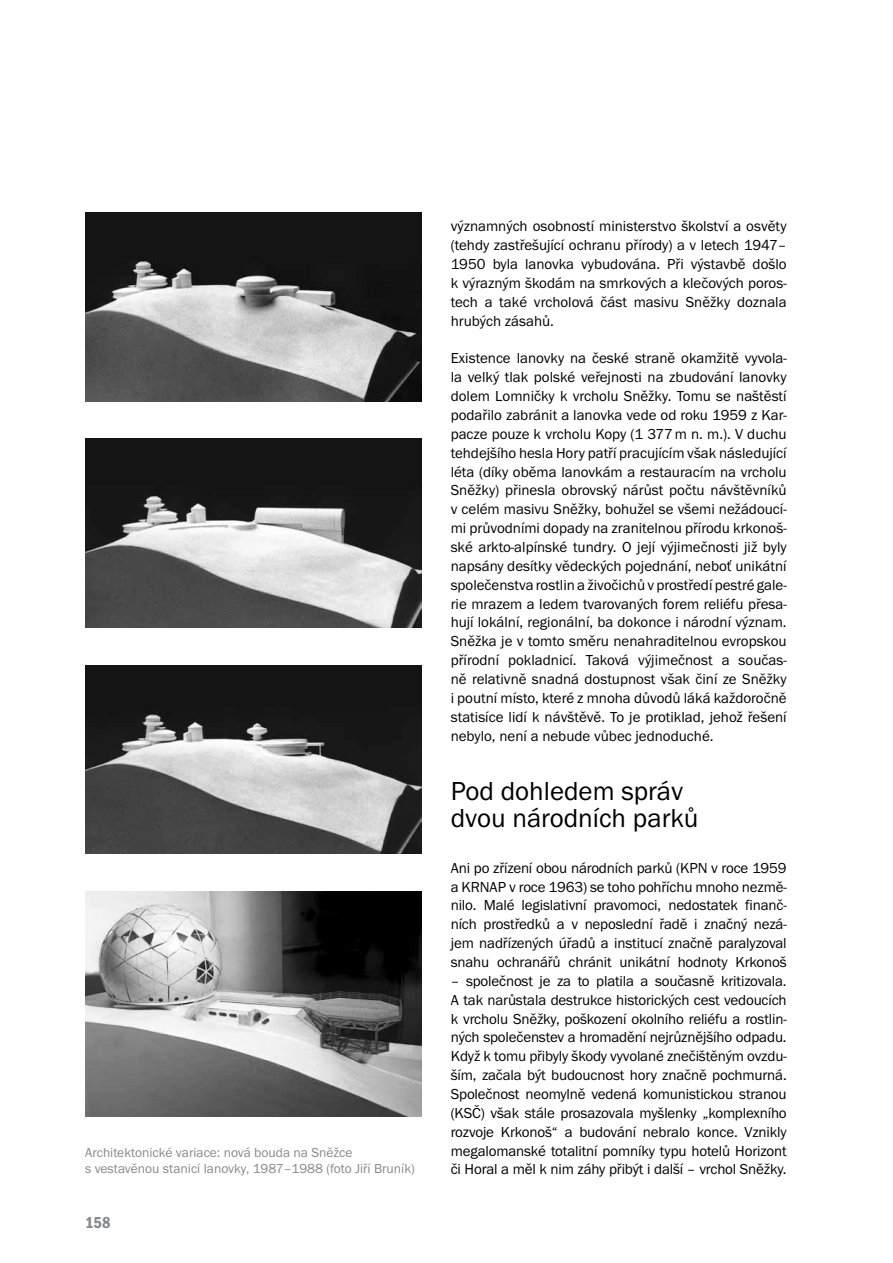
<style>
.page{position:relative;width:893px;height:1263px;background:#fff}
.page>*{position:absolute;margin:0;border:0;box-sizing:border-box;transform-origin:0 0}
.t1{font:27px/27px "Franklin Got Itc TEE";color:#000}
.t2{font:600 condensed 16.5px "Franklin Got Itc TEE";color:#87888a}
.t3{font:15px/18.9px "Franklin Got Itc TEE";letter-spacing:-.01em;color:#000;text-align:justify}
.t4{font:13.5px/16.2px "Franklin Got Itc TEE";color:#87888a}
</style>
<div class="page">
<img style="left:85px;top:213px;width:336px;height:188px">
<img style="left:85px;top:439px;width:336px;height:188px">
<img style="left:85px;top:665px;width:336px;height:189px">
<img style="left:85px;top:891px;width:336px;height:226px">
<p class="t4" style="left:85px;top:1144px;width:331px">Architektonické variace: nová bouda na Sněžce<br>s vestavěnou stanicí lanovky, 1987–1988 (foto Jiří Bruník)</p>
<p class="t2" style="left:85px;top:1213px;width:27px">158</p>
<p class="t3" style="left:451px;top:217px;width:337px">významných osobností ministerstvo školství a osvěty (tehdy zastřešující ochranu přírody) a v letech 1947– 1950 byla lanovka vybudována. Při výstavbě došlo k výrazným škodám na smrkových a klečových poros&shy;tech a také vrcholová část masivu Sněžky doznala hrubých zásahů.</p>
<p class="t3" style="left:451px;top:349px;width:337px">Existence lanovky na české straně okamžitě vyvola&shy;la velký tlak polské veřejnosti na zbudování lanovky dolem Lomničky k vrcholu Sněžky. Tomu se naštěstí podařilo zabránit a lanovka vede od roku 1959 z Kar&shy;pacze pouze k vrcholu Kopy (1 377m n. m.). V duchu tehdejšího hesla Hory patří pracujícím však následující léta (díky oběma lanovkám a restauracím na vrcholu Sněžky) přinesla obrovský nárůst počtu návštěvníků v celém masivu Sněžky, bohužel se všemi nežádoucí&shy;mi průvodními dopady na zranitelnou přírodu krkonoš&shy;ské arkto-alpínské tundry. O její výjimečnosti již byly napsány desítky vědeckých pojednání, neboť unikátní společenstva rostlin a živočichů v prostředí pestré gale&shy;rie mrazem a ledem tvarovaných forem reliéfu přesa&shy;hují lokální, regionální, ba dokonce i národní význam.<br>Sněžka je v tomto směru nenahraditelnou evropskou přírodní pokladnicí. Taková výjimečnost a součas&shy;ně relativně snadná dostupnost však činí ze Sněžky i poutní místo, které z mnoha důvodů láká každoročně statisíce lidí k návštěvě. To je protiklad, jehož řešení nebylo, není a nebude vůbec jednoduché.</p>
<h1 class="t1" style="left:451px;top:778px;width:249px">Pod dohledem správ dvou národních parků</h1>
<p class="t3" style="left:451px;top:858px;width:337px">Ani po zřízení obou národních parků (KPN v roce 1959 a KRNAP v roce 1963) se toho pohříchu mnoho nezmě&shy;nilo. Malé legislativní pravomoci, nedostatek finanč&shy;ních prostředků a v neposlední řadě i značný nezá&shy;jem nadřízených úřadů a institucí značně paralyzoval snahu ochranářů chránit unikátní hodnoty Krkonoš</p>
<p class="t3" style="left:451px;top:972px;width:337px">– společnost je za to platila a současně kritizovala.<br>A tak narůstala destrukce historických cest vedoucích k vrcholu Sněžky, poškození okolního reliéfu a rostlin&shy;ných společenstev a hromadění nejrůznějšího odpadu.<br>Když k tomu přibyly škody vyvolané znečištěným ovzdu&shy;ším, začala být budoucnost hory značně pochmurná.<br>Společnost neomylně vedená komunistickou stranou (KSČ) však stále prosazovala myšlenky „komplexního rozvoje Krkonoš“ a budování nebralo konce. Vznikly megalomanské totalitní pomníky typu hotelů Horizont či Horal a měl k nim záhy přibýt i další – vrchol Sněžky.</p>
</div>
